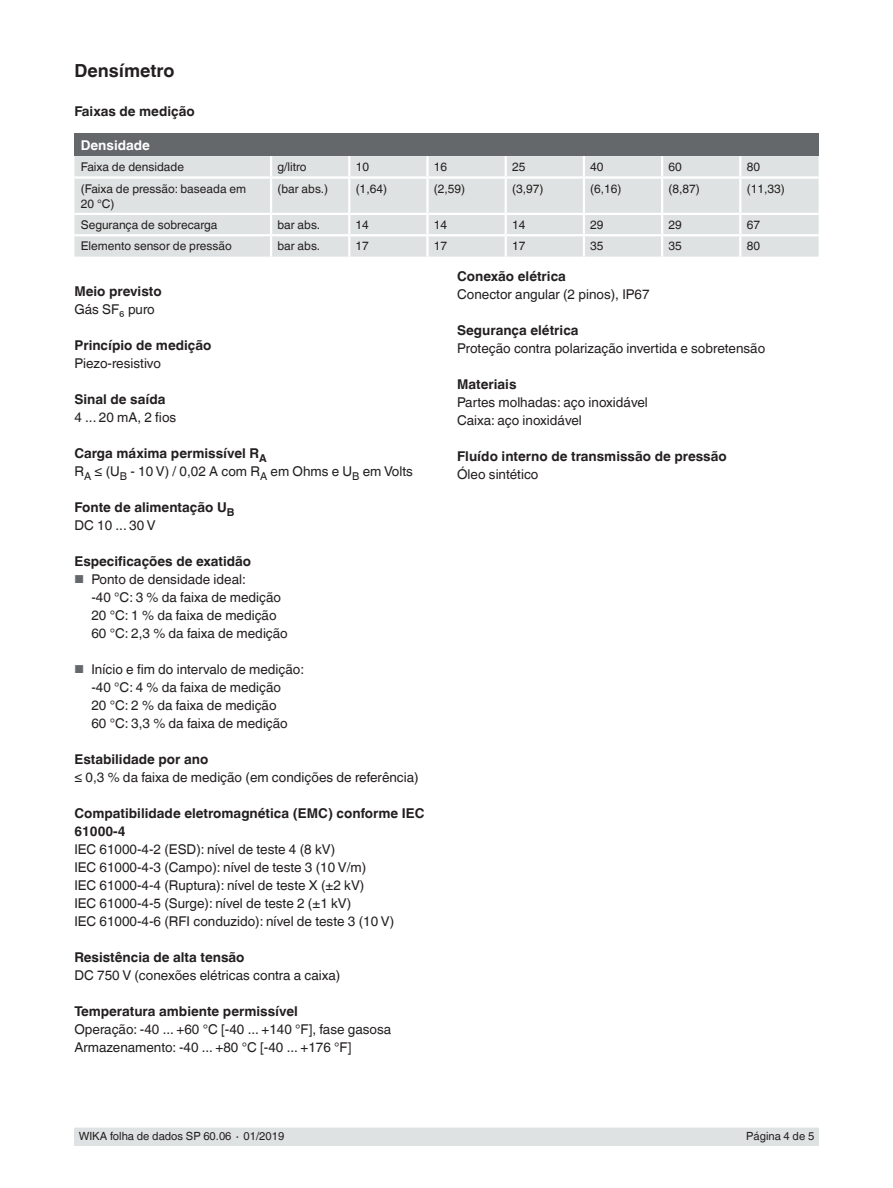
<style>
.page{position:relative;width:893px;height:1188px;background:#fff}
.page>*{position:absolute;margin:0;border:0;box-sizing:border-box;transform-origin:0 0}
.t1{font:700 18px "Helvetica World";color:#231f20}
.t2{font:13.5px/18px "Helvetica World";color:#231f20}
.t3{font:700 13.5px/18px "Helvetica World";color:#231f20}
.t4{font:700 13.5px "Helvetica World";color:#fff}
.t5{font:12px/15px "Helvetica World";color:#231f20}
.t6{font:11.25px "Helvetica World";color:#231f20}
.s1{font-weight:700}
.s2{font-weight:400}
.s3{font-size:11.55px;color:#64686b}
</style>
<div class="page">
<div style="left:74px;top:1128px;width:745px;height:17px;background:#dfe2e2"></div>
<div style="left:74px;top:134px;width:745px;height:22px;background:#64686b"></div>
<div style="left:74px;top:156px;width:745px;height:101px;background:#dfe2e2"></div>
<hr style="left:270px;top:156px;width:2px;height:20px;background:#fff">
<hr style="left:348px;top:156px;width:2px;height:20px;background:#fff">
<hr style="left:426px;top:156px;width:3px;height:20px;background:#fff">
<hr style="left:505px;top:156px;width:2px;height:20px;background:#fff">
<hr style="left:583px;top:156px;width:2px;height:20px;background:#fff">
<hr style="left:661px;top:156px;width:2px;height:20px;background:#fff">
<hr style="left:739px;top:156px;width:2px;height:20px;background:#fff">
<hr style="left:74px;top:176px;width:197px;height:3px;background:#fff">
<hr style="left:271px;top:176px;width:78px;height:3px;background:#fff">
<hr style="left:270px;top:179px;width:2px;height:34px;background:#fff">
<hr style="left:349px;top:176px;width:78px;height:3px;background:#fff">
<hr style="left:348px;top:179px;width:2px;height:34px;background:#fff">
<hr style="left:427px;top:176px;width:79px;height:3px;background:#fff">
<hr style="left:426px;top:179px;width:3px;height:34px;background:#fff">
<hr style="left:506px;top:176px;width:78px;height:3px;background:#fff">
<hr style="left:505px;top:179px;width:2px;height:34px;background:#fff">
<hr style="left:584px;top:176px;width:78px;height:3px;background:#fff">
<hr style="left:583px;top:179px;width:2px;height:34px;background:#fff">
<hr style="left:662px;top:176px;width:78px;height:3px;background:#fff">
<hr style="left:661px;top:179px;width:2px;height:34px;background:#fff">
<hr style="left:740px;top:176px;width:79px;height:3px;background:#fff">
<hr style="left:739px;top:179px;width:2px;height:34px;background:#fff">
<hr style="left:74px;top:213px;width:197px;height:2px;background:#fff">
<hr style="left:271px;top:213px;width:78px;height:2px;background:#fff">
<svg style="left:270px;top:215px;width:2px;height:19px"></svg>
<hr style="left:349px;top:213px;width:78px;height:2px;background:#fff">
<svg style="left:348px;top:215px;width:2px;height:19px"></svg>
<hr style="left:427px;top:213px;width:79px;height:2px;background:#fff">
<hr style="left:426px;top:215px;width:3px;height:19px;background:#fff">
<hr style="left:506px;top:213px;width:78px;height:2px;background:#fff">
<svg style="left:505px;top:215px;width:2px;height:19px"></svg>
<hr style="left:584px;top:213px;width:78px;height:2px;background:#fff">
<svg style="left:583px;top:215px;width:2px;height:19px"></svg>
<hr style="left:662px;top:213px;width:78px;height:2px;background:#fff">
<svg style="left:661px;top:215px;width:2px;height:19px"></svg>
<hr style="left:740px;top:213px;width:79px;height:2px;background:#fff">
<svg style="left:739px;top:215px;width:2px;height:19px"></svg>
<hr style="left:74px;top:234px;width:197px;height:2px;background:#fff">
<hr style="left:271px;top:234px;width:78px;height:2px;background:#fff">
<hr style="left:270px;top:236px;width:2px;height:21px;background:#fff">
<hr style="left:349px;top:234px;width:78px;height:2px;background:#fff">
<hr style="left:348px;top:236px;width:2px;height:21px;background:#fff">
<hr style="left:427px;top:234px;width:79px;height:2px;background:#fff">
<hr style="left:426px;top:236px;width:3px;height:21px;background:#fff">
<hr style="left:506px;top:234px;width:78px;height:2px;background:#fff">
<hr style="left:505px;top:236px;width:2px;height:21px;background:#fff">
<hr style="left:584px;top:234px;width:78px;height:2px;background:#fff">
<hr style="left:583px;top:236px;width:2px;height:21px;background:#fff">
<hr style="left:662px;top:234px;width:78px;height:2px;background:#fff">
<hr style="left:661px;top:236px;width:2px;height:21px;background:#fff">
<hr style="left:740px;top:234px;width:79px;height:2px;background:#fff">
<hr style="left:739px;top:236px;width:2px;height:21px;background:#fff">
<h1 class="t1" style="left:74px;top:60px;width:102px">Densímetro</h1>
<p class="t3" style="left:74px;top:102px;width:122px">Faixas de medição</p>
<p class="t4" style="left:81px;top:137px;width:71px">Densidade</p>
<p class="t5" style="left:81px;top:159px;width:105px">Faixa de densidade</p>
<p class="t5" style="left:277px;top:159px;width:31px">g/litro</p>
<p class="t5" style="left:356px;top:159px;width:15px">10</p>
<p class="t5" style="left:434px;top:159px;width:15px">16</p>
<p class="t5" style="left:512px;top:159px;width:15px">25</p>
<p class="t5" style="left:590px;top:159px;width:15px">40</p>
<p class="t5" style="left:668px;top:159px;width:15px">60</p>
<p class="t5" style="left:747px;top:159px;width:15px">80</p>
<p class="t5" style="left:81px;top:181px;width:167px">(Faixa de pressão: baseada em<br>20 °C)</p>
<p class="t5" style="left:277px;top:181px;width:52px">(bar abs.)</p>
<p class="t5" style="left:356px;top:181px;width:33px">(1,64)</p>
<p class="t5" style="left:434px;top:181px;width:33px">(2,59)</p>
<p class="t5" style="left:512px;top:181px;width:33px">(3,97)</p>
<p class="t5" style="left:590px;top:181px;width:33px">(6,16)</p>
<p class="t5" style="left:668px;top:181px;width:33px">(8,87)</p>
<p class="t5" style="left:747px;top:181px;width:40px">(11,33)</p>
<p class="t5" style="left:81px;top:217px;width:138px">Segurança de sobrecarga</p>
<p class="t5" style="left:277px;top:217px;width:44px">bar abs.</p>
<p class="t5" style="left:356px;top:217px;width:15px">14</p>
<p class="t5" style="left:434px;top:217px;width:15px">14</p>
<p class="t5" style="left:512px;top:217px;width:15px">14</p>
<p class="t5" style="left:590px;top:217px;width:15px">29</p>
<p class="t5" style="left:668px;top:217px;width:15px">29</p>
<p class="t5" style="left:747px;top:217px;width:15px">67</p>
<p class="t5" style="left:81px;top:239px;width:153px">Elemento sensor de pressão</p>
<p class="t5" style="left:277px;top:239px;width:44px">bar abs.</p>
<p class="t5" style="left:356px;top:239px;width:15px">17</p>
<p class="t5" style="left:434px;top:239px;width:15px">17</p>
<p class="t5" style="left:512px;top:239px;width:15px">17</p>
<p class="t5" style="left:590px;top:239px;width:15px">35</p>
<p class="t5" style="left:668px;top:239px;width:15px">35</p>
<p class="t5" style="left:747px;top:239px;width:15px">80</p>
<p class="t3" style="left:74px;top:282px;width:89px">Meio previsto</p>
<p class="t2" style="left:74px;top:300px;width:82px">Gás SF₆ puro</p>
<p class="t3" style="left:74px;top:336px;width:139px">Princípio de medição</p>
<p class="t2" style="left:74px;top:354px;width:88px">Piezo-resistivo</p>
<p class="t3" style="left:74px;top:390px;width:93px">Sinal de saída</p>
<p class="t2" style="left:74px;top:408px;width:103px">4 ... 20 mA, 2 fios</p>
<p class="t2" style="left:74px;top:444px;width:340px"><span class="s1">Carga máxima permissível R</span><sub>A<br></sub>R<sub>A</sub> ≤ (U<sub>B</sub> - 10 V) / 0,02 A com R<sub>A</sub> em Ohms e U<sub>B</sub> em Volts</p>
<p class="t3" style="left:74px;top:498px;width:161px">Fonte de alimentação U<sub>B<br></sub><span class="s2">DC 10 ... 30 V</span></p>
<p class="t3" style="left:74px;top:552px;width:178px">Especificações de exatidão</p>
<p class="t2" style="left:91px;top:570px;width:198px;text-indent:-17px"><span class="s3">■</span> Ponto de densidade ideal:<br>-40 °C: 3 % da faixa de medição<br>20 °C: 1 % da faixa de medição<br>60 °C: 2,3 % da faixa de medição</p>
<p class="t2" style="left:91px;top:660px;width:214px;text-indent:-17px"><span class="s3">■</span> Início e fim do intervalo de medição: -40 °C: 4 % da faixa de medição<br>20 °C: 2 % da faixa de medição<br>60 °C: 3,3 % da faixa de medição</p>
<p class="t3" style="left:74px;top:750px;width:136px">Estabilidade por ano</p>
<p class="t2" style="left:74px;top:768px;width:346px">≤ 0,3 % da faixa de medição (em condições de referência)</p>
<p class="t3" style="left:74px;top:804px;width:352px">Compatibilidade eletromagnética (EMC) conforme IEC<br>61000-4</p>
<p class="t2" style="left:74px;top:840px;width:321px">IEC 61000-4-2 (ESD): nível de teste 4 (8 kV)<br>IEC 61000-4-3 (Campo): nível de teste 3 (10 V/m)<br>IEC 61000-4-4 (Ruptura): nível de teste X (±2 kV)<br>IEC 61000-4-5 (Surge): nível de teste 2 (±1 kV)<br>IEC 61000-4-6 (RFI conduzido): nível de teste 3 (10 V)</p>
<p class="t3" style="left:74px;top:948px;width:172px">Resistência de alta tensão</p>
<p class="t2" style="left:74px;top:966px;width:267px">DC 750 V (conexões elétricas contra a caixa)</p>
<p class="t3" style="left:74px;top:1002px;width:225px">Temperatura ambiente permissível</p>
<p class="t2" style="left:74px;top:1020px;width:318px">Operação: -40 ... +60 °C [-40 ... +140 °F], fase gasosa<br>Armazenamento: -40 ... +80 °C [-40 ... +176 °F]</p>
<p class="t3" style="left:457px;top:268px;width:110px">Conexão elétrica</p>
<p class="t2" style="left:457px;top:286px;width:194px">Conector angular (2 pinos), IP67</p>
<p class="t3" style="left:457px;top:322px;width:123px">Segurança elétrica</p>
<p class="t2" style="left:457px;top:340px;width:310px">Proteção contra polarização invertida e sobretensão</p>
<p class="t3" style="left:457px;top:376px;width:61px">Materiais</p>
<p class="t2" style="left:457px;top:394px;width:192px">Partes molhadas: aço inoxidável<br>Caixa: aço inoxidável</p>
<p class="t3" style="left:457px;top:448px;width:271px">Fluído interno de transmissão de pressão</p>
<p class="t2" style="left:457px;top:466px;width:83px">Óleo sintético</p>
<p class="t6" style="left:79px;top:1130px;width:207px">WIKA folha de dados SP 60.06 ∙ 01/2019</p>
<p class="t6" style="left:746px;top:1130px;width:69px">Página 4 de 5</p>
</div>
